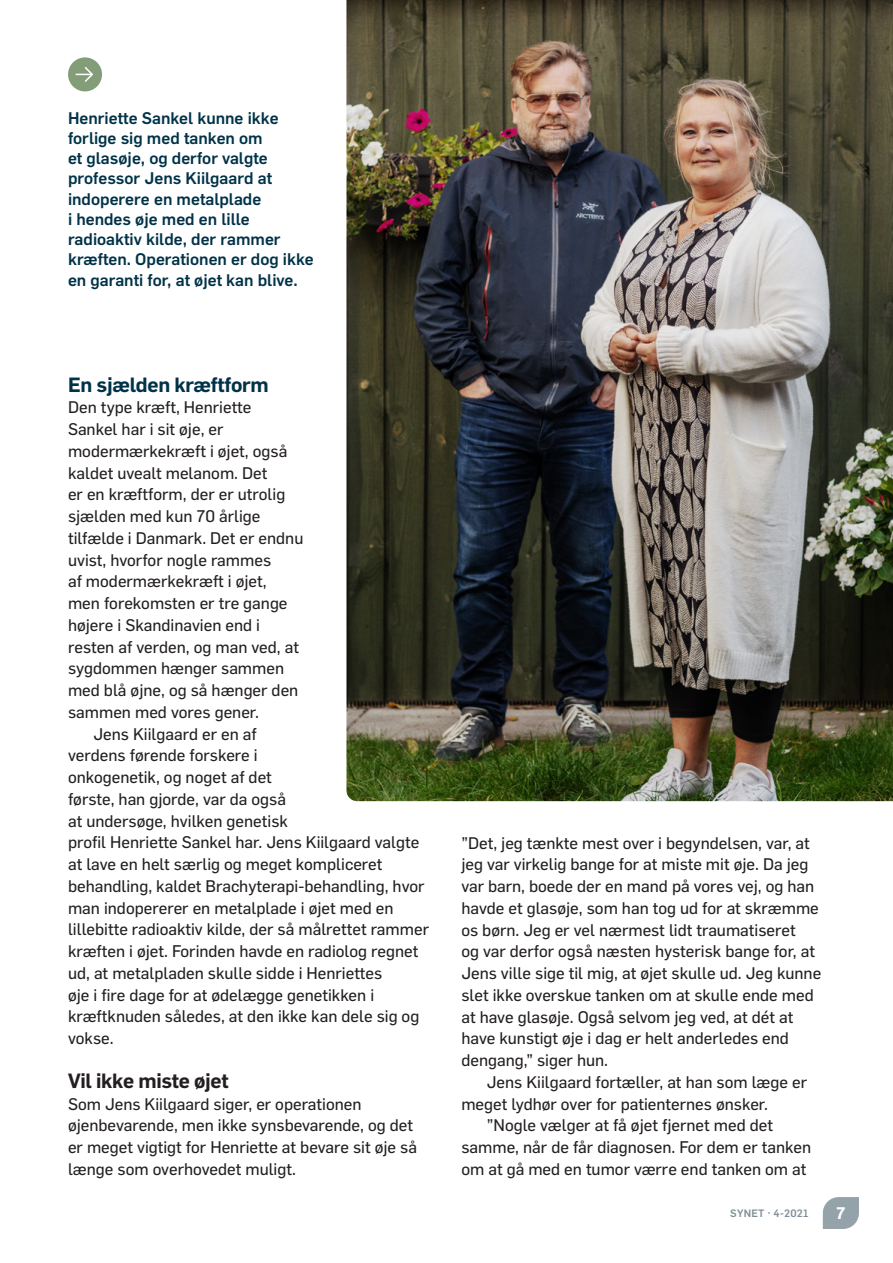
<style>
.page{position:relative;width:893px;height:1263px;background:#fff}
.page>*{position:absolute;margin:0;border:0;box-sizing:border-box;transform-origin:0 0}
.t1{font:600 20.25px "Flama";letter-spacing:-.015em;color:#003248}
.t2{font:600 20.25px "Flama";letter-spacing:-.015em;color:#231f20}
.t3{font:16.5px/21.8px "Flama Basic";color:#231f20}
.t4{font:500 16.5px/20.2px "Flama";color:#003248}
.t5{font:600 16.5px "Flama";color:#fff}
.t6{font:500 10.5px "Flama";letter-spacing:.025em;color:#7f8e96}
</style>
<div class="page">
<div style="left:68px;top:57px;width:34px;height:34px;background:#839d78;border-radius:50%"></div>
<svg style="left:76px;top:67px;width:17px;height:15px"></svg>
<img style="left:346px;top:0;width:547px;height:801px">
<svg style="left:823px;top:1197px;width:36px;height:32px"></svg>
<p class="t4" style="left:68px;top:106px;width:247px">Henriette Sankel kunne ikke forlige sig med tanken om<br>et glasøje, og derfor valgte professor Jens Kiilgaard at indoperere en metalplade<br>i hendes øje med en lille radioaktiv kilde, der rammer kræften. Operationen er dog ikke en garanti for, at øjet kan blive.</p>
<p class="t1" style="left:68px;top:370px;width:202px">En sjælden kræftform</p>
<p class="t3" style="left:68px;top:396px;width:185px">Den type kræft, Henriette</p>
<p class="t3" style="left:68px;top:417px;width:157px">Sankel har i sit øje, er</p>
<p class="t3" style="left:68px;top:439px;width:221px">modermærkekræft i øjet, også</p>
<p class="t3" style="left:68px;top:461px;width:201px">kaldet uvealt melanom. Det</p>
<p class="t3" style="left:68px;top:483px;width:219px">er en kræftform, der er utrolig</p>
<p class="t3" style="left:68px;top:504px;width:194px">sjælden med kun 70 årlige</p>
<p class="t3" style="left:68px;top:526px;width:237px">tilfælde i Danmark. Det er endnu</p>
<p class="t3" style="left:68px;top:548px;width:205px">uvist, hvorfor nogle rammes</p>
<p class="t3" style="left:68px;top:570px;width:200px">af modermærkekræft i øjet,</p>
<p class="t3" style="left:68px;top:591px;width:221px">men forekomsten er tre gange</p>
<p class="t3" style="left:68px;top:613px;width:194px">højere i Skandinavien end i</p>
<p class="t3" style="left:68px;top:635px;width:233px">resten af verden, og man ved, at</p>
<p class="t3" style="left:68px;top:657px;width:218px">sygdommen hænger sammen</p>
<p class="t3" style="left:68px;top:678px;width:232px">med blå øjne, og så hænger den</p>
<p class="t3" style="left:68px;top:700px;width:193px">sammen med vores gener.</p>
<p class="t3" style="left:94px;top:722px;width:165px">Jens Kiilgaard er en af</p>
<p class="t3" style="left:68px;top:744px;width:191px">verdens førende forskere i</p>
<p class="t3" style="left:68px;top:765px;width:205px">onkogenetik, og noget af det</p>
<p class="t3" style="left:68px;top:787px;width:219px">første, han gjorde, var da også</p>
<p class="t3" style="left:68px;top:809px;width:221px">at undersøge, hvilken genetisk</p>
<p class="t3" style="left:68px;top:831px;width:353px">profil Henriette Sankel har. Jens Kiilgaard valgte</p>
<p class="t3" style="left:68px;top:852px;width:316px">at lave en helt særlig og meget kompliceret</p>
<p class="t3" style="left:68px;top:874px;width:358px">behandling, kaldet Brachyterapi-behandling, hvor</p>
<p class="t3" style="left:68px;top:896px;width:327px">man indopererer en metalplade i øjet med en</p>
<p class="t3" style="left:68px;top:918px;width:363px">lillebitte radioaktiv kilde, der så målrettet rammer</p>
<p class="t3" style="left:68px;top:939px;width:352px">kræften i øjet. Forinden havde en radiolog regnet</p>
<p class="t3" style="left:68px;top:961px;width:316px">ud, at metalpladen skulle sidde i Henriettes</p>
<p class="t3" style="left:68px;top:983px;width:308px">øje i fire dage for at ødelægge genetikken i</p>
<p class="t3" style="left:68px;top:1005px;width:353px">kræftknuden således, at den ikke kan dele sig og</p>
<p class="t3" style="left:68px;top:1026px;width:47px">vokse.</p>
<p class="t2" style="left:68px;top:1066px;width:162px">Vil ikke miste øjet</p>
<p class="t3" style="left:68px;top:1092px;width:350px">Som Jens Kiilgaard siger, er operationen øjenbevarende, men ikke synsbevarende, og det er meget vigtigt for Henriette at bevare sit øje så længe som overhovedet muligt.</p>
<p class="t3" style="left:461px;top:831px;width:361px">”Det, jeg tænkte mest over i begyndelsen, var, at jeg var virkelig bange for at miste mit øje. Da jeg var barn, boede der en mand på vores vej, og han havde et glasøje, som han tog ud for at skræmme os børn. Jeg er vel nærmest lidt traumatiseret<br>og var derfor også næsten hysterisk bange for, at Jens ville sige til mig, at øjet skulle ud. Jeg kunne slet ikke overskue tanken om at skulle ende med at have glasøje. Også selvom jeg ved, at dét at have kunstigt øje i dag er helt anderledes end dengang,” siger hun.</p>
<p class="t3" style="left:487px;top:1070px;width:322px">Jens Kiilgaard fortæller, at han som læge er</p>
<p class="t3" style="left:461px;top:1092px;width:308px">meget lydhør over for patienternes ønsker.</p>
<p class="t3" style="left:487px;top:1113px;width:288px">”Nogle vælger at få øjet fjernet med det</p>
<p class="t3" style="left:461px;top:1135px;width:351px">samme, når de får diagnosen. For dem er tanken</p>
<p class="t3" style="left:461px;top:1157px;width:347px">om at gå med en tumor værre end tanken om at</p>
<p class="t6" style="left:730px;top:1205px;width:80px">SYNET · 4-2021</p>
<p class="t5" style="left:836px;top:1201px;width:11px">7</p>
</div>
